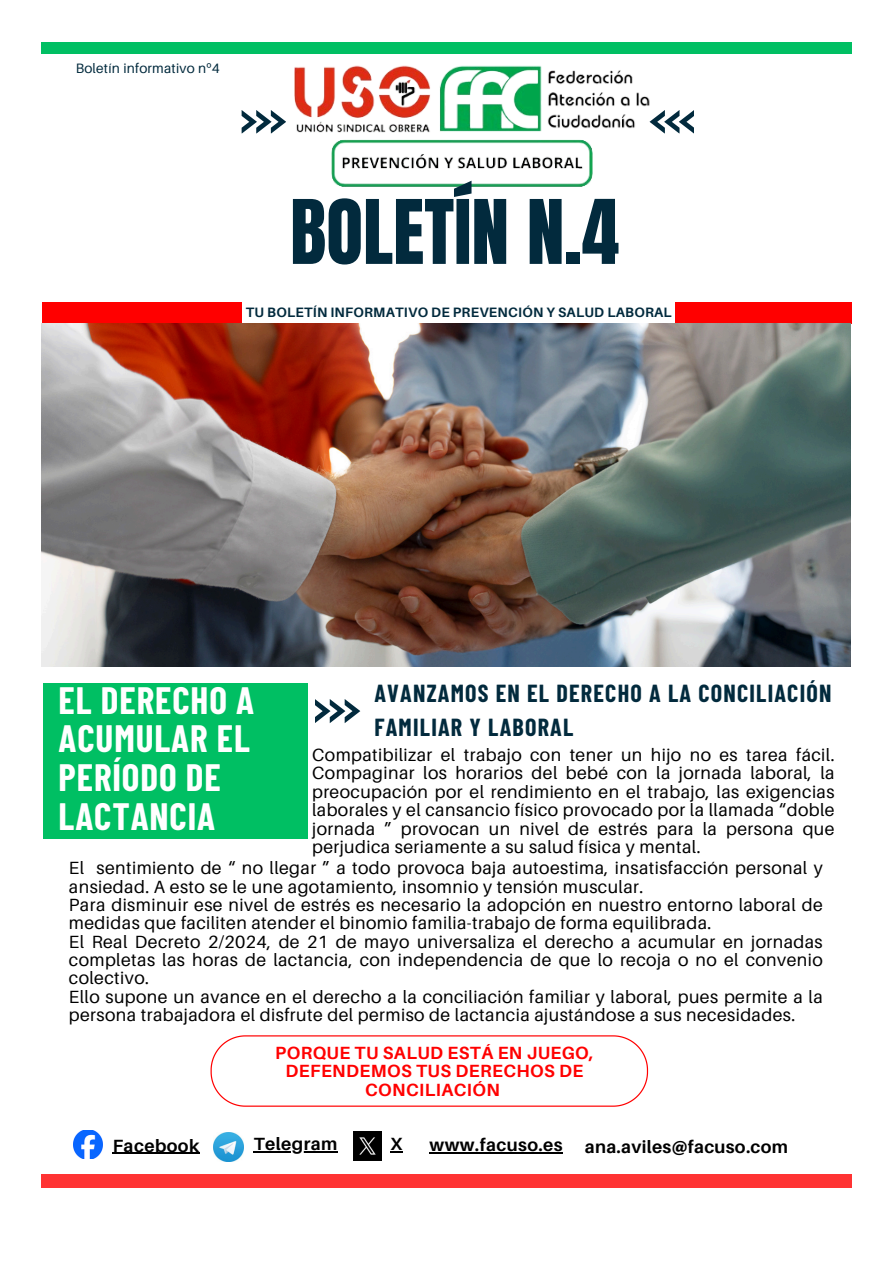
<style>
.page{position:relative;width:894px;height:1263px;background:#fff}
.page>*{position:absolute;margin:0;border:0;box-sizing:border-box;transform-origin:0 0}
.t1{font:75.6px "Anton";color:#022a3d}
.t2{font:700 37.2px/38.8px "Barlow Condensed";letter-spacing:.025em;color:#fff}
.t3{font:700 24.15px/33.8px "Barlow Condensed";letter-spacing:.05em;color:#022a3d}
.t4{font:17.7px/18.5px "Aileron";letter-spacing:.025em;color:#000}
.t5{font:700 17.7px/18.5px "Aileron";letter-spacing:.025em;color:#f00;text-align:center}
.t6{font:700 17.7px "Aileron";letter-spacing:.025em;color:#000}
.t7{font:700 13.65px "Aileron";letter-spacing:.015em;color:#022a3d}
.t8{font:13.65px "Aileron";letter-spacing:.015em;color:#022a3d}
.s1{font-family:"Noto Sans"}
</style>
<div class="page">
<div style="left:43px;top:683px;width:264px;height:156px;background:#00bf63"></div>
<div style="left:42px;top:303px;width:199px;height:21px;background:#f00"></div>
<svg style="left:315px;top:699px;width:45px;height:24px"></svg>
<div style="left:42px;top:42px;width:809px;height:11px;background:#00bf63"></div>
<svg style="left:682px;top:110px;width:12px;height:23px"></svg>
<div style="left:675px;top:303px;width:176px;height:21px;background:#f00"></div>
<img style="left:241px;top:53px;width:441px;height:271px">
<div style="left:42px;top:1174px;width:809px;height:13px;background:#f33"></div>
<img style="left:73px;top:1130px;width:29px;height:28px">
<img style="left:214px;top:1132px;width:29px;height:29px">
<img style="left:354px;top:1132px;width:28px;height:28px">
<img style="left:42px;top:324px;width:807px;height:342px">
<hr style="left:429px;top:1152px;width:134px;height:1px;background:#000">
<hr style="left:253px;top:1151px;width:85px;height:1px;background:#000">
<svg style="left:390px;top:1151px;width:13px;height:1px"></svg>
<hr style="left:113px;top:1153px;width:87px;height:1px;background:#000">
<svg style="left:210px;top:1035px;width:438px;height:72px"></svg>
<p class="t8" style="left:76px;top:60px;width:145px">Boletín informativo n<span class="s1">º</span>4</p>
<p class="t1" style="left:290px;top:178px;width:330px">BOLETÍN N.4</p>
<p class="t7" style="left:246px;top:304px;width:427px">TU BOLETÍN INFORMATIVO DE PREVENCIÓN Y SALUD LABORAL</p>
<p class="t3" style="left:374px;top:676px;width:458px">AVANZAMOS EN EL DERECHO A LA CONCILIACIÓN<br>FAMILIAR Y LABORAL</p>
<p class="t2" style="left:59px;top:679px;width:197px">EL DERECHO A<br>ACUMULAR EL<br>PERÍODO DE<br>LACTANCIA</p>
<p class="t4" style="left:312px;top:745px;width:524px;text-align:justify">Compatibilizar el trabajo con tener un hijo no es tarea fácil.<br>Compaginar los horarios del bebé con la jornada laboral, la preocupación por el rendimiento en el trabajo, las exigencias laborales y el cansancio físico provocado por la llamada “doble jornada ” provocan un nivel de estrés para la persona que perjudica seriamente a su salud física y mental.</p>
<p class="t4" style="left:69px;top:858px;width:755px">El sentimiento de “ no llegar ” a todo provoca baja autoestima, insatisfacción personal y ansiedad. A esto se le une agotamiento, insomnio y tensión muscular.</p>
<p class="t4" style="left:69px;top:895px;width:755px">Para disminuir ese nivel de estrés es necesario la adopción en nuestro entorno laboral de medidas que faciliten atender el binomio familia-trabajo de forma equilibrada.</p>
<p class="t4" style="left:69px;top:932px;width:755px;text-align:justify">El Real Decreto 2/2024, de 21 de mayo universaliza el derecho a acumular en jornadas completas las horas de lactancia, con independencia de que lo recoja o no el convenio colectivo.</p>
<p class="t4" style="left:69px;top:987px;width:755px">Ello supone un avance en el derecho a la conciliación familiar y laboral, pues permite a la persona trabajadora el disfrute del permiso de lactancia ajustándose a sus necesidades.</p>
<p class="t5" style="left:275px;top:1043px;width:319px">PORQUE TU SALUD ESTÁ EN JUEGO,<br>DEFENDEMOS TUS DERECHOS DE<br>CONCILIACIÓN</p>
<p class="t6" style="left:113px;top:1135px;width:88px">Facebook</p>
<p class="t6" style="left:253px;top:1133px;width:85px">Telegram</p>
<p class="t6" style="left:390px;top:1133px;width:13px">X</p>
<p class="t6" style="left:429px;top:1134px;width:135px">www.facuso.es</p>
<p class="t6" style="left:584px;top:1135px;width:205px">ana.aviles@facuso.com</p>
</div>
